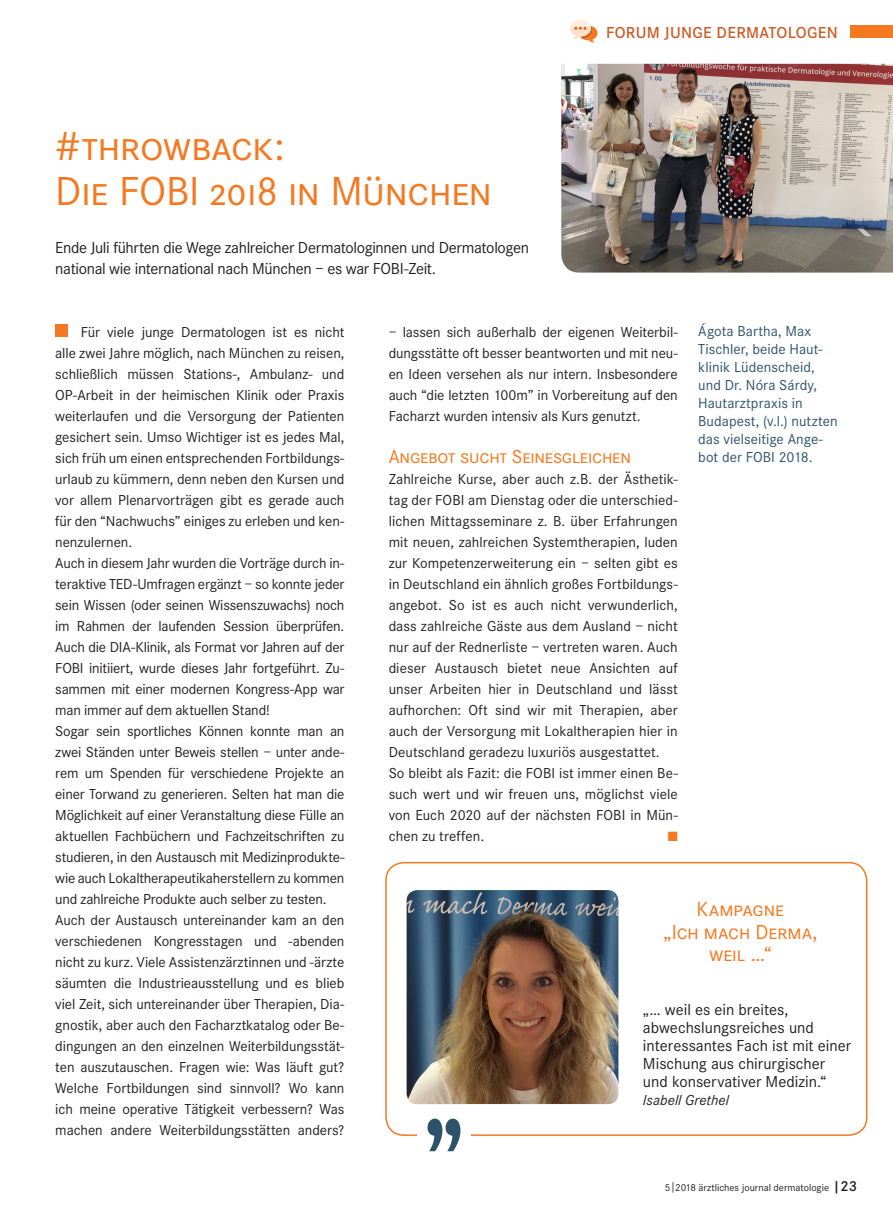
<style>
.page{position:relative;width:893px;height:1212px;background:#fff}
.page>*{position:absolute;margin:0;border:0;box-sizing:border-box;transform-origin:0 0}
.Headline{font:42px "Corporate SSC";letter-spacing:-.005em;color:#f47921}
.Headline-2{font:21px/22.5px "Corporate SSC";letter-spacing:-.005em;color:#f47921;text-align:center}
.Fließtext{font:19.5px "Corporate SSC";letter-spacing:-.01em;color:#f47921}
.Bildunterschriften{font:16.5px/18px "Corporate S";color:#231f20}
.Subline{font:16.5px/21px "Corporate S";letter-spacing:-.02em;color:#231f20}
.t1{font:600 16.5px "Corporate S";letter-spacing:.02em;color:#cb5d27}
.Fließtext-2{font:15px/21px "Corporate S";letter-spacing:-.005em;color:#231f20;text-align:justify}
.Info____Zitatkästen{font:15px/18px "Corporate S";letter-spacing:.005em;color:#2c5369}
.Bildunterschriften-2{font:italic 15px "Corporate S";letter-spacing:.005em;color:#231f20}
.Fließtext-3{font:13.5px "Zapf Dingbats ITC";color:#f47921}
.Pagina{font:10.5px "Corporate S";color:#231f20}
.s1{font-weight:600;font-size:15px}
</style>
<div class="page">
<div style="left:850px;top:25px;width:43px;height:13px;background:#f47921"></div>
<svg style="left:570px;top:20px;width:27px;height:23px"></svg>
<div style="left:55px;top:324px;width:13px;height:13px;background:#f47921"></div>
<img style="left:561px;top:64px;width:332px;height:209px">
<div style="left:385px;top:862px;width:482px;height:274px;border:2px solid #f47921;border-radius:18px"></div>
<div style="left:418px;top:1128px;width:53px;height:15px;background:#fff"></div>
<svg style="left:429px;top:1127px;width:32px;height:25px"></svg>
<svg style="left:427px;top:1118px;width:33px;height:33px"></svg>
<img style="left:407px;top:890px;width:211px;height:214px">
<p class="Headline" style="left:55px;top:122px;width:231px">#throwback:</p>
<p class="Headline" style="left:55px;top:167px;width:438px">Die FOBI 2018 in München</p>
<p class="Subline" style="left:55px;top:237px;width:475px">Ende Juli führten die Wege zahlreicher Dermatologinnen und Dermatologen national wie international nach München – es war FOBI-Zeit.</p>
<p class="t1" style="left:606px;top:23px;width:233px">FORUM JUNGE DERMATOLOGEN</p>
<p class="Fließtext-2" style="left:55px;top:322px;width:291px;text-indent:26px">Für viele junge Dermatologen ist es nicht alle zwei Jahre möglich, nach München zu reisen, schließlich müssen Stations-, Ambulanz- und OP-Arbeit in der heimischen Klinik oder Praxis weiterlaufen und die Versorgung der Patienten gesichert sein. Umso Wichtiger ist es jedes Mal, sich früh um einen entsprechenden Fortbildungs&shy;urlaub zu kümmern, denn neben den Kursen und vor allem Plenarvorträgen gibt es gerade auch für den “Nachwuchs” einiges zu erleben und ken&shy;nenzulernen.</p>
<p class="Fließtext-2" style="left:55px;top:553px;width:291px">Auch in diesem Jahr wurden die Vorträge durch in&shy;teraktive TED-Umfragen ergänzt – so konnte jeder sein Wissen (oder seinen Wissenszuwachs) noch im Rahmen der laufenden Session überprüfen.<br>Auch die DIA-Klinik, als Format vor Jahren auf der FOBI initiiert, wurde dieses Jahr fortgeführt. Zu&shy;sammen mit einer modernen Kongress-App war man immer auf dem aktuellen Stand!</p>
<p class="Fließtext-2" style="left:55px;top:721px;width:291px">Sogar sein sportliches Können konnte man an zwei Ständen unter Beweis stellen – unter ande&shy;rem um Spenden für verschiedene Projekte an einer Torwand zu generieren. Selten hat man die Möglichkeit auf einer Veranstaltung diese Fülle an aktuellen Fachbüchern und Fachzeitschriften zu studieren, in den Austausch mit Medizinprodukte&shy;wie auch Lokaltherapeutikaherstellern zu kommen und zahlreiche Produkte auch selber zu testen.</p>
<p class="Fließtext-2" style="left:55px;top:910px;width:291px">Auch der Austausch untereinander kam an den verschiedenen Kongresstagen und -abenden nicht zu kurz. Viele Assistenzärztinnen und -ärzte säumten die Industrieausstellung und es blieb viel Zeit, sich untereinander über Therapien, Dia&shy;gnostik, aber auch den Facharztkatalog oder Be&shy;dingungen an den einzelnen Weiterbildungsstät&shy;ten auszutauschen. Fragen wie: Was läuft gut?<br>Welche Fortbildungen sind sinnvoll? Wo kann ich meine operative Tätigkeit verbessern? Was machen andere Weiterbildungsstätten anders?</p>
<p class="Fließtext-2" style="left:389px;top:322px;width:291px">– lassen sich außerhalb der eigenen Weiterbil&shy;dungsstätte oft besser beantworten und mit neu&shy;en Ideen versehen als nur intern. Insbesondere auch “die letzten 100m” in Vorbereitung auf den Facharzt wurden intensiv als Kurs genutzt.</p>
<p class="Fließtext" style="left:389px;top:446px;width:244px">Angebot sucht Seinesgleichen</p>
<p class="Fließtext-2" style="left:389px;top:469px;width:291px">Zahlreiche Kurse, aber auch z.B. der Ästhetik&shy;tag der FOBI am Dienstag oder die unterschied&shy;lichen Mittagsseminare z. B. über Erfahrungen mit neuen, zahlreichen Systemtherapien, luden zur Kompetenzerweiterung ein – selten gibt es in Deutschland ein ähnlich großes Fortbildungs&shy;angebot. So ist es auch nicht verwunderlich, dass zahlreiche Gäste aus dem Ausland – nicht nur auf der Rednerliste – vertreten waren. Auch dieser Austausch bietet neue Ansichten auf unser Arbeiten hier in Deutschland und lässt aufhorchen: Oft sind wir mit Therapien, aber auch der Versorgung mit Lokaltherapien hier in Deutschland geradezu luxuriös ausgestattet.</p>
<p class="Fließtext-2" style="left:389px;top:763px;width:291px">So bleibt als Fazit: die FOBI ist immer einen Be&shy;such wert und wir freuen uns, möglichst viele von Euch 2020 auf der nächsten FOBI in Mün&shy;chen zu treffen.</p>
<p class="Fließtext-3" style="left:668px;top:830px;width:12px">■</p>
<p class="Info____Zitatkästen" style="left:698px;top:322px;width:141px">Ágota Bartha, Max<br>Tischler, beide Haut&shy;klinik Lüdenscheid, und Dr. Nóra Sárdy,<br>Hautarztpraxis in<br>Budapest, (v.l.) nutzten das vielseitige Ange&shy;bot der FOBI 2018.</p>
<p class="Headline-2" style="left:696px;top:898px;width:89px">Kampagne</p>
<p class="Headline-2" style="left:663px;top:921px;width:156px">„Ich mach Derma, weil …“</p>
<p class="Bildunterschriften" style="left:643px;top:1001px;width:210px">„… weil es ein breites, abwechslungsreiches und interessantes Fach ist mit einer<br>Mischung aus chirurgischer und konservativer Medizin.“</p>
<p class="Bildunterschriften-2" style="left:643px;top:1091px;width:88px">Isabell Grethel</p>
<p class="Pagina" style="left:665px;top:1182px;width:194px">5|2018 ärztliches journal dermatologie <span class="s1">|23</span></p>
</div>
